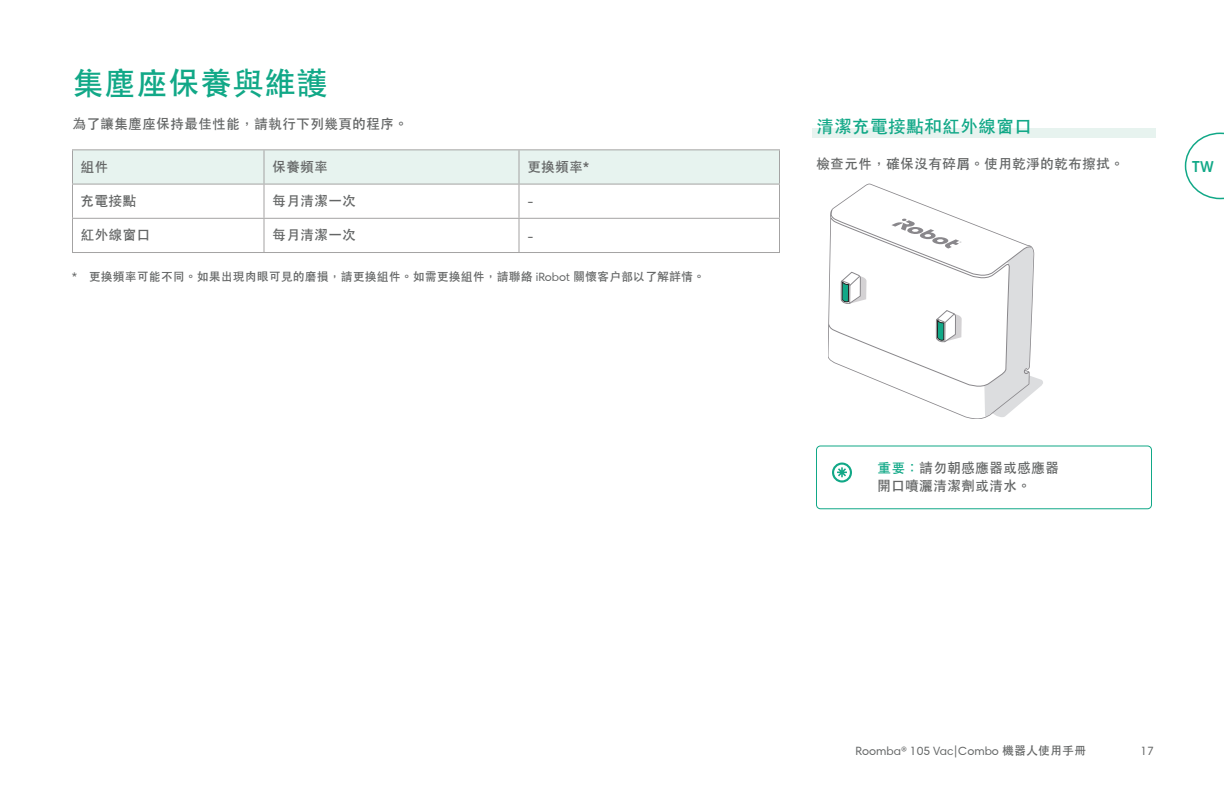
<style>
.page{position:relative;width:1224px;height:792px;background:#fff}
.page>*{position:absolute;margin:0;border:0;box-sizing:border-box;transform-origin:0 0}
.p_h1_s8{font:700 32px "C Hei 2 HK";color:#11a887}
.p_h7_CM{font:700 18px "C Hei 2 HK";color:#11a887}
.t1{font:600 16px "Harmonia Sans Pro Global";color:#11a887}
.p_body_s6{font:700 14px/18px "C Hei 2 HK";color:#646666}
.p_body_span2{font:700 14px "C Hei 2 HK";color:#646666}
.p_table_s6{font:700 14px "C Hei 2 HK";color:#646666}
.p_body_bold_s0{font:700 14px "C Hei 2 HK";color:#646666}
.p_body_s0{font:700 14px "C Hei 2 HK";color:#646666}
.p_table_s6-2{font:14px "Harmonia Sans Pro Global";color:#646666}
.p_caption_span2{font:700 12px "C Hei 2 HK";color:#646666}
.t2{font:12px "Harmonia Sans Pro Global";color:#646666}
.s1{font-family:"Harmonia Sans Pro Global";font-weight:600}
.s2{font-family:"Harmonia Sans Pro Global";font-weight:400}
.s3{color:#11a887}
.s4{font-family:"C Hei 2 HK";font-weight:700}
</style>
<div class="page">
<svg style="left:1185px;top:133px;width:39px;height:66px"></svg>
<div style="left:73px;top:150px;width:706px;height:34px;background:#e7f3ef"></div>
<hr style="left:518px;top:185px;width:2px;height:33px;background:#a4a3a3">
<hr style="left:779px;top:185px;width:1px;height:33px;background:#a4a3a3">
<hr style="left:264px;top:218px;width:255px;height:1px;background:#a4a3a3">
<hr style="left:519px;top:218px;width:261px;height:1px;background:#a4a3a3">
<hr style="left:518px;top:219px;width:2px;height:33px;background:#a4a3a3">
<hr style="left:779px;top:219px;width:1px;height:33px;background:#a4a3a3">
<hr style="left:264px;top:252px;width:255px;height:1px;background:#a4a3a3">
<hr style="left:519px;top:252px;width:261px;height:1px;background:#a4a3a3">
<hr style="left:72px;top:149px;width:192px;height:1px;background:#a4a3a3">
<hr style="left:72px;top:150px;width:1px;height:34px;background:#a4a3a3">
<hr style="left:264px;top:149px;width:255px;height:1px;background:#a4a3a3">
<hr style="left:519px;top:149px;width:261px;height:1px;background:#a4a3a3">
<hr style="left:779px;top:150px;width:1px;height:34px;background:#a4a3a3">
<hr style="left:72px;top:184px;width:192px;height:1px;background:#a4a3a3">
<hr style="left:72px;top:185px;width:1px;height:33px;background:#a4a3a3">
<hr style="left:264px;top:184px;width:255px;height:1px;background:#a4a3a3">
<hr style="left:264px;top:185px;width:1px;height:33px;background:#a4a3a3">
<hr style="left:519px;top:184px;width:261px;height:1px;background:#a4a3a3">
<hr style="left:72px;top:218px;width:192px;height:1px;background:#a4a3a3">
<hr style="left:72px;top:219px;width:1px;height:33px;background:#a4a3a3">
<hr style="left:264px;top:219px;width:1px;height:33px;background:#a4a3a3">
<hr style="left:264px;top:150px;width:1px;height:34px;background:#a4a3a3">
<hr style="left:518px;top:150px;width:2px;height:34px;background:#a4a3a3">
<hr style="left:72px;top:252px;width:192px;height:1px;background:#a4a3a3">
<div style="left:812px;top:128px;width:344px;height:10px;background:#e7f3ef"></div>
<svg style="left:828px;top:210px;width:215px;height:209px"></svg>
<div style="left:816px;top:446px;width:336px;height:63px;border:1px solid #11a887;border-radius:4px"></div>
<svg style="left:832px;top:463px;width:20px;height:20px"></svg>
<p class="p_h1_s8" style="left:72px;top:60px;width:257px">集塵座保養與維護</p>
<p class="p_body_span2" style="left:72px;top:114px;width:337px">為了讓集塵座保持最佳性能，請執行下列幾頁的程序。</p>
<p class="p_body_bold_s0" style="left:80px;top:157px;width:29px">組件</p>
<p class="p_body_bold_s0" style="left:272px;top:157px;width:57px">保養頻率</p>
<p class="p_body_bold_s0" style="left:527px;top:157px;width:63px">更換頻率<span class="s1">*</span></p>
<p class="p_table_s6" style="left:80px;top:191px;width:57px">充電接點</p>
<p class="p_body_s0" style="left:272px;top:191px;width:85px">每月清潔一次</p>
<p class="p_table_s6-2" style="left:527px;top:193px;width:8px">-</p>
<p class="p_table_s6" style="left:80px;top:225px;width:71px">紅外線窗口</p>
<p class="p_table_s6" style="left:272px;top:225px;width:85px">每月清潔一次</p>
<p class="p_table_s6-2" style="left:527px;top:227px;width:8px">-</p>
<p class="p_caption_span2" style="left:72px;top:268px;width:635px"><span class="s2">*</span> 更換頻率可能不同。如果出現肉眼可見的磨損，請更換組件。如需更換組件，請聯絡 <span class="s2">iRobot</span> 關懷客戶部以了解詳情。</p>
<p class="p_h7_CM" style="left:816px;top:114px;width:217px">清潔充電接點和紅外線窗口</p>
<p class="p_body_s6" style="left:816px;top:154px;width:309px">檢查元件，確保沒有碎屑。使用乾淨的乾布擦拭。</p>
<h3 class="t1" style="left:1192px;top:157px;width:23px">TW</h3>
<p class="p_body_s6" style="left:877px;top:457px;width:183px"><span class="s3">重要：</span>請勿朝感應器或感應器開口噴灑清潔劑或清水。</p>
<p class="t2" style="left:856px;top:743px;width:232px">Roomba® 105 Vac|Combo <span class="s4">機器人使用手冊</span></p>
<p class="t2" style="left:1141px;top:743px;width:15px">17</p>
</div>
